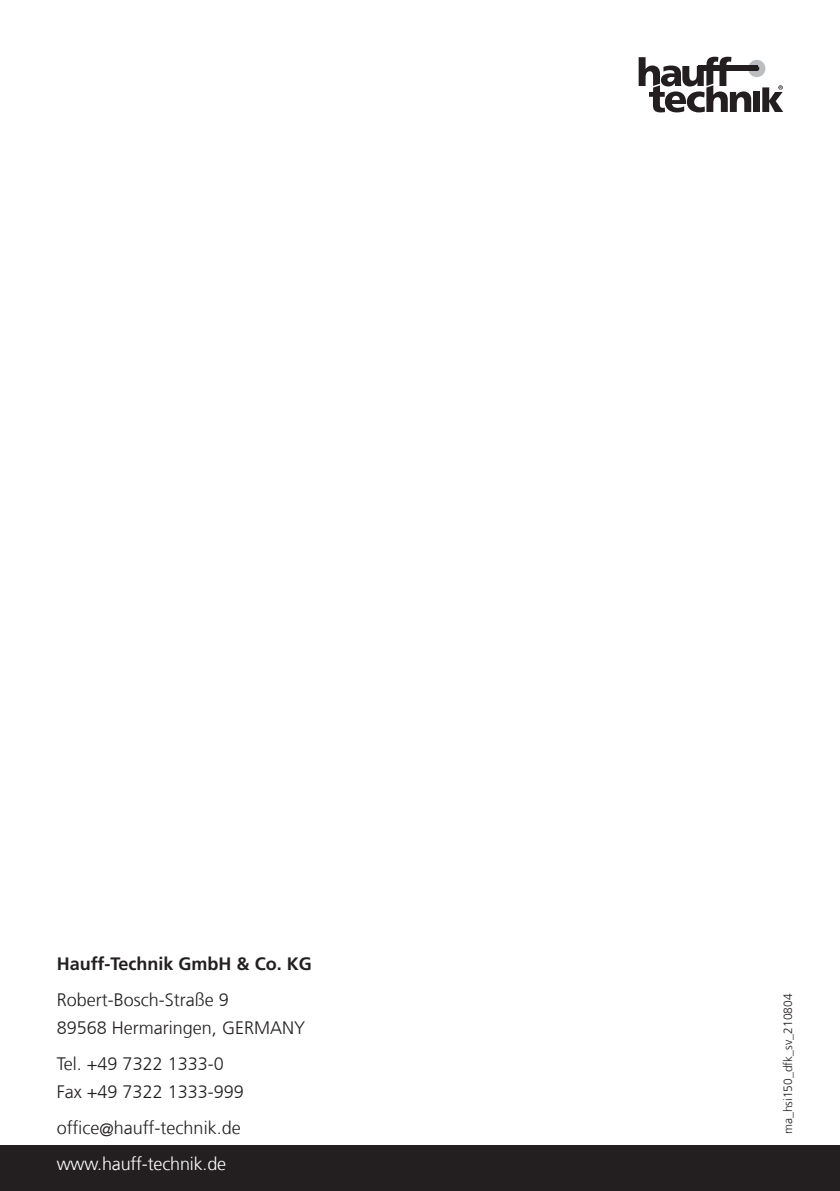
<style>
.page{position:relative;width:840px;height:1191px;background:#fff}
.page>*{position:absolute;margin:0;border:0;box-sizing:border-box;transform-origin:0 0}
.t1{font:300 18px/28px "Frutigerfor Hauff";color:#231f20}
.t2{font:700 18px "Frutigerfor Hauff";color:#231f20}
.t3{font:300 18px "Frutigerfor Hauff";letter-spacing:-.01em;color:#fff}
.t4{font:300 12px "Frutigerfor Hauff";color:#231f20}
</style>
<div class="page">
<svg style="left:638px;top:57px;width:144px;height:55px"></svg>
<div style="left:697px;top:66px;width:59px;height:5px;background:#231f20"></div>
<div style="left:0;top:1145px;width:839px;height:46px;background:#231f20"></div>
<p class="t2" style="left:57px;top:952px;width:256px">Hauff-Technik GmbH &amp; Co. KG</p>
<p class="t1" style="left:57px;top:985px;width:250px">Robert-Bosch-Straße 9<br>89568 Hermaringen, GERMANY</p>
<p class="t1" style="left:57px;top:1049px;width:188px">Tel. +49 7322 1333-0<br>Fax +49 7322 1333-999</p>
<p class="t1" style="left:57px;top:1113px;width:185px">office@hauff-technik.de</p>
<p class="t3" style="left:57px;top:1153px;width:171px">www.hauff-technik.de</p>
<p class="t4" style="left:780px;top:1134px;width:142px;rotate:-90deg">ma_hsi150_dfk_sv_210804</p>
</div>
